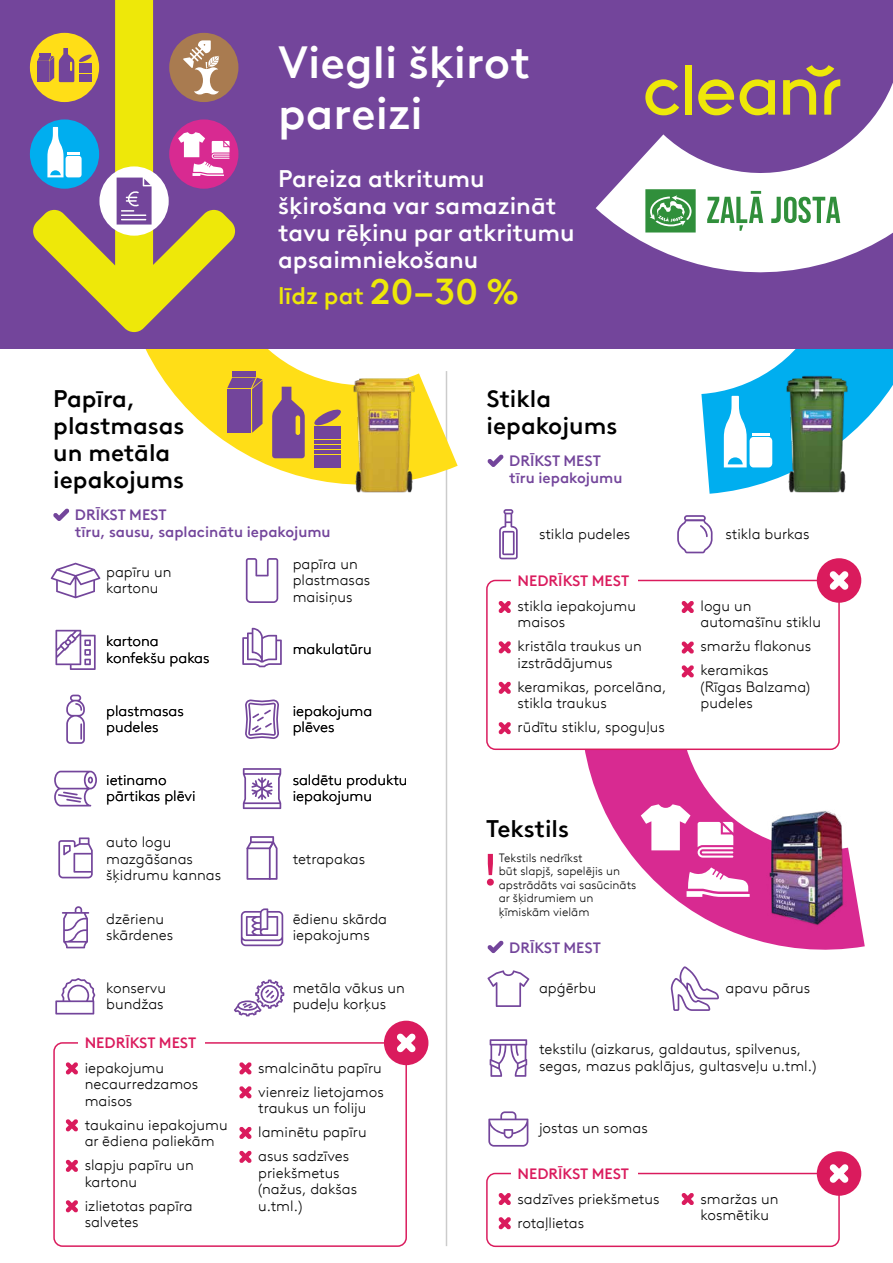
<style>
.page{position:relative;width:893px;height:1263px;background:#fff}
.page>*{position:absolute;margin:0;border:0;box-sizing:border-box;transform-origin:0 0}
.t1{font:500 45px/51px "Brown LLTT";color:#fff}
.t2{font:500 24px/27px "Brown LLTT";color:#fff}
.t3{font:500 24px/27px "Brown LLTT";color:#000}
.t4{font:500 24px "Brown LLTT";color:#eee809}
.t5{font:300 15px/16.5px "Brown LLTT";color:#000}
.t6{font:500 15px/16.5px "Brown LLTT";color:#73459b}
.t7{font:500 15px "Brown LLTT";color:#da1b5d}
.t8{font:300 12px/13.5px "Brown LLTT";color:#000}
.s1{font-size:36px}
</style>
<div class="page">
<hr style="left:446px;top:371px;width:1px;height:875px;background:#ccc">
<svg style="left:701px;top:349px;width:192px;height:145px;fill:#00aeef"></svg>
<svg style="left:145px;top:349px;width:313px;height:131px"></svg>
<div style="left:0;top:0;width:893px;height:349px;background:#73459b"></div>
<svg style="left:596px;top:79px;width:297px;height:194px"></svg>
<svg style="left:645px;top:189px;width:195px;height:43px"></svg>
<svg style="left:783px;top:65px;width:57px;height:50px"></svg>
<svg style="left:740px;top:79px;width:35px;height:36px"></svg>
<div style="left:685px;top:65px;width:7px;height:50px;background:#eee809"></div>
<svg style="left:698px;top:79px;width:36px;height:36px"></svg>
<svg style="left:645px;top:79px;width:34px;height:36px"></svg>
<svg style="left:33px;top:0;width:202px;height:332px"></svg>
<div style="left:99px;top:166px;width:70px;height:70px;background:#fff;border-radius:50%"></div>
<svg style="left:117px;top:178px;width:35px;height:47px"></svg>
<svg style="left:584px;top:745px;width:281px;height:205px"></svg>
<div style="left:487px;top:580px;width:352px;height:169px;background:#fff;border-radius:9px"></div>
<div style="left:486px;top:580px;width:354px;height:170px;border:1px solid #da1b5d;border-radius:9px"></div>
<div style="left:53px;top:1042px;width:354px;height:205px;border:1px solid #da1b5d;border-radius:9px"></div>
<img style="left:748px;top:365px;width:137px;height:129px">
<svg style="left:677px;top:515px;width:36px;height:38px"></svg>
<svg style="left:499px;top:509px;width:19px;height:50px"></svg>
<div style="left:232px;top:371px;width:24px;height:6px;background:#73459b"></div>
<svg style="left:227px;top:378px;width:36px;height:55px"></svg>
<svg style="left:313px;top:408px;width:2px;height:18px"></svg>
<hr style="left:314px;top:450px;width:27px;height:4px;background:#73459b">
<div style="left:314px;top:455px;width:27px;height:12px;background:#73459b"></div>
<hr style="left:314px;top:445px;width:27px;height:4px;background:#73459b">
<div style="left:314px;top:427px;width:27px;height:12px;background:#73459b"></div>
<hr style="left:314px;top:440px;width:27px;height:4px;background:#73459b">
<svg style="left:272px;top:387px;width:33px;height:71px"></svg>
<div style="left:750px;top:437px;width:22px;height:30px;background:#fff;border-radius:4px"></div>
<svg style="left:724px;top:396px;width:46px;height:71px"></svg>
<img style="left:315px;top:365px;width:138px;height:138px">
<div style="left:817px;top:558px;width:44px;height:45px;background:#da1b5d;border-radius:50%"></div>
<svg style="left:829px;top:571px;width:20px;height:19px"></svg>
<svg style="left:498px;top:601px;width:13px;height:12px"></svg>
<svg style="left:498px;top:681px;width:13px;height:13px"></svg>
<svg style="left:498px;top:722px;width:13px;height:12px"></svg>
<svg style="left:498px;top:641px;width:13px;height:13px"></svg>
<svg style="left:681px;top:601px;width:13px;height:12px"></svg>
<svg style="left:681px;top:641px;width:13px;height:13px"></svg>
<svg style="left:681px;top:665px;width:13px;height:13px"></svg>
<div style="left:511px;top:571px;width:126px;height:18px;background:#fff"></div>
<svg style="left:53px;top:508px;width:16px;height:13px"></svg>
<svg style="left:487px;top:454px;width:17px;height:13px"></svg>
<img style="left:743px;top:803px;width:122px;height:126px">
<svg style="left:488px;top:1111px;width:40px;height:36px"></svg>
<svg style="left:487px;top:970px;width:42px;height:37px"></svg>
<svg style="left:490px;top:1039px;width:37px;height:38px"></svg>
<svg style="left:671px;top:966px;width:48px;height:45px"></svg>
<svg style="left:687px;top:867px;width:63px;height:30px"></svg>
<svg style="left:698px;top:822px;width:35px;height:36px"></svg>
<svg style="left:641px;top:804px;width:49px;height:46px"></svg>
<svg style="left:487px;top:854px;width:7px;height:32px"></svg>
<div style="left:817px;top:1151px;width:44px;height:45px;background:#da1b5d;border-radius:50%"></div>
<svg style="left:486px;top:1164px;width:363px;height:83px"></svg>
<div style="left:511px;top:1164px;width:126px;height:18px;background:#fff"></div>
<svg style="left:487px;top:940px;width:17px;height:13px"></svg>
<div style="left:78px;top:1034px;width:126px;height:17px;background:#fff"></div>
<svg style="left:51px;top:563px;width:49px;height:35px"></svg>
<svg style="left:54px;top:771px;width:43px;height:35px"></svg>
<svg style="left:66px;top:695px;width:19px;height:49px"></svg>
<svg style="left:246px;top:558px;width:32px;height:45px"></svg>
<div style="left:384px;top:1021px;width:44px;height:44px;background:#da1b5d;border-radius:50%"></div>
<svg style="left:397px;top:1033px;width:19px;height:19px"></svg>
<svg style="left:66px;top:1062px;width:12px;height:13px"></svg>
<svg style="left:66px;top:1200px;width:12px;height:12px"></svg>
<svg style="left:66px;top:1159px;width:12px;height:13px"></svg>
<svg style="left:66px;top:1119px;width:12px;height:13px"></svg>
<svg style="left:239px;top:1062px;width:13px;height:13px"></svg>
<svg style="left:239px;top:1127px;width:13px;height:12px"></svg>
<svg style="left:239px;top:1150px;width:13px;height:13px"></svg>
<svg style="left:239px;top:1086px;width:13px;height:13px"></svg>
<svg style="left:55px;top:630px;width:41px;height:40px"></svg>
<svg style="left:242px;top:628px;width:40px;height:39px"></svg>
<svg style="left:243px;top:768px;width:38px;height:41px"></svg>
<svg style="left:245px;top:699px;width:34px;height:40px"></svg>
<svg style="left:55px;top:978px;width:40px;height:36px"></svg>
<svg style="left:62px;top:906px;width:27px;height:42px"></svg>
<svg style="left:58px;top:837px;width:35px;height:41px"></svg>
<svg style="left:241px;top:908px;width:42px;height:38px"></svg>
<svg style="left:234px;top:979px;width:50px;height:37px"></svg>
<svg style="left:246px;top:836px;width:32px;height:44px"></svg>
<h1 class="t1" style="left:278px;top:33px;width:253px">Viegli šķirot pareizi</h1>
<h2 class="t2" style="left:278px;top:163px;width:298px">Pareiza atkritumu šķirošana var samazināt tavu rēķinu par atkritumu apsaimniekošanu</h2>
<h2 class="t4" style="left:278px;top:277px;width:242px">līdz pat <span class="s1">20–30 %</span></h2>
<h2 class="t3" style="left:53px;top:383px;width:133px">Papīra, plastmasas un metāla iepakojums</h2>
<p class="t6" style="left:75px;top:506px;width:257px">DRĪKST MEST<br>tīru, sausu, saplacinātu iepakojumu</p>
<p class="t5" style="left:106px;top:562px;width:67px">papīru un kartonu</p>
<p class="t5" style="left:293px;top:554px;width:79px">papīra un plastmasas maisiņus</p>
<p class="t5" style="left:106px;top:632px;width:105px">kartona konfekšu pakas</p>
<p class="t5" style="left:293px;top:640px;width:81px">makulatūru</p>
<p class="t5" style="left:106px;top:704px;width:79px">plastmasas pudeles</p>
<p class="t5" style="left:293px;top:704px;width:81px">iepakojuma plēves</p>
<p class="t5" style="left:106px;top:770px;width:91px">ietinamo pārtikas plēvi</p>
<p class="t5" style="left:293px;top:770px;width:116px">saldētu produktu iepakojumu</p>
<p class="t5" style="left:106px;top:833px;width:117px">auto logu mazgāšanas šķidrumu kannas</p>
<p class="t5" style="left:106px;top:909px;width:69px">dzērienu skārdenes</p>
<p class="t5" style="left:293px;top:909px;width:96px">ēdienu skārda iepakojums</p>
<p class="t5" style="left:106px;top:979px;width:62px">konservu bundžas</p>
<p class="t5" style="left:293px;top:978px;width:114px">metāla vākus un pudeļu korķus</p>
<p class="t5" style="left:293px;top:852px;width:74px">tetrapakas</p>
<p class="t7" style="left:85px;top:1031px;width:113px">NEDRĪKST MEST</p>
<p class="t5" style="left:85px;top:1061px;width:115px">iepakojumu necaurredzamos maisos</p>
<p class="t5" style="left:85px;top:1116px;width:145px">taukainu iepakojumu ar ēdiena paliekām</p>
<p class="t5" style="left:85px;top:1156px;width:111px">slapju papīru un kartonu</p>
<p class="t5" style="left:85px;top:1197px;width:109px">izlietotas papīra salvetes</p>
<p class="t5" style="left:258px;top:1055px;width:127px;line-height:24px">smalcinātu papīru vienreiz lietojamos</p>
<p class="t5" style="left:258px;top:1095px;width:110px;line-height:24px;text-align:justify">traukus un foliju laminētu papīru asus sadzīves</p>
<p class="t5" style="left:258px;top:1166px;width:100px">priekšmetus (nažus, dakšas u.tml.)</p>
<h2 class="t3" style="left:487px;top:388px;width:132px">Stikla iepakojums</h2>
<p class="t6" style="left:509px;top:452px;width:115px">DRĪKST MEST tīru iepakojumu</p>
<p class="t5" style="left:539px;top:527px;width:93px">stikla pudeles</p>
<p class="t5" style="left:725px;top:527px;width:85px">stikla burkas</p>
<p class="t7" style="left:517px;top:569px;width:113px">NEDRĪKST MEST</p>
<p class="t5" style="left:517px;top:599px;width:120px">stikla iepakojumu maisos</p>
<p class="t5" style="left:517px;top:637px;width:126px">kristāla traukus un izstrādājumus</p>
<p class="t5" style="left:517px;top:677px;width:150px">keramikas, porcelāna, stikla traukus</p>
<p class="t5" style="left:517px;top:718px;width:149px">rūdītu stiklu, spoguļus</p>
<h2 class="t3" style="left:486px;top:813px;width:84px">Tekstils</h2>
<p class="t8" style="left:499px;top:850px;width:139px">Tekstils nedrīkst<br>būt slapjš, sapelējis un apstrādāts vai sasūcināts ar šķidrumiem un ķīmiskām vielām</p>
<p class="t6" style="left:509px;top:938px;width:93px">DRĪKST MEST</p>
<p class="t5" style="left:700px;top:596px;width:122px">logu un automašīnu stiklu</p>
<p class="t5" style="left:700px;top:633px;width:112px;line-height:24px">smaržu flakonus keramikas</p>
<p class="t5" style="left:700px;top:677px;width:111px">(Rīgas Balzama) pudeles</p>
<p class="t5" style="left:539px;top:979px;width:59px">apģērbu</p>
<p class="t5" style="left:725px;top:979px;width:86px">apavu pārus</p>
<p class="t5" style="left:539px;top:1040px;width:279px">tekstilu (aizkarus, galdautus, spilvenus, segas, mazus paklājus, gultasveļu u.tml.)</p>
<p class="t5" style="left:539px;top:1119px;width:110px">jostas un somas</p>
<p class="t7" style="left:517px;top:1162px;width:113px">NEDRĪKST MEST</p>
<p class="t5" style="left:517px;top:1185px;width:144px;line-height:24px">sadzīves priekšmetus rotaļlietas</p>
<p class="t5" style="left:700px;top:1189px;width:79px">smaržas un kosmētiku</p>
</div>
